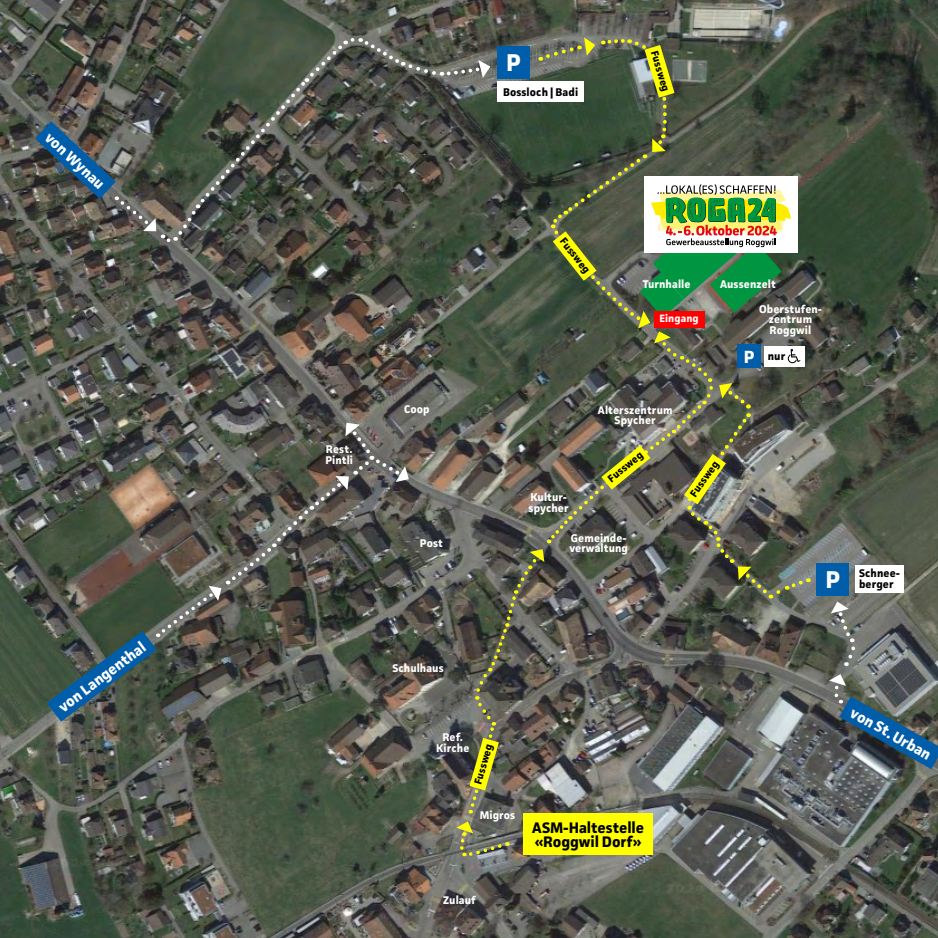
<style>
.page{position:relative;width:938px;height:938px;background:#fff}
.page>*{position:absolute;margin:0;border:0;box-sizing:border-box;transform-origin:0 0}
.t1{font:700 24.38px "Facit";color:#fff}
.t2{font:700 17.62px "Facit";color:#fff}
.t3{font:700 15.25px "Facit";color:#fff}
.t4{font:700 15.25px/14.1px "Facit";letter-spacing:-.005em;color:#000}
.t5{font:700 11.12px/10.6px "Facit";letter-spacing:.005em;color:#fff}
.t6{font:700 11.12px/10.6px "Facit";letter-spacing:.01em;color:#000}
.t7{font:700 10.62px "Facit";color:#000}
.t8{font:700 10.62px "Facit";letter-spacing:.01em;color:#fff}
</style>
<div class="page">
<img style="left:0;top:0;width:938px;height:938px">
<svg style="left:456px;top:821px;width:52px;height:37px;background:#7d8065"></svg>
<svg style="left:830px;top:601px;width:26px;height:65px;background:#767a73"></svg>
<div style="left:523px;top:813px;width:130px;height:41px;background:#ff0"></div>
<div style="left:855px;top:565px;width:48px;height:27px;background:#fff"></div>
<svg style="left:829px;top:674px;width:108px;height:95px;background:#476070"></svg>
<div style="left:816px;top:563px;width:33px;height:32px;background:#005da9"></div>
<img style="left:35px;top:36px;width:774px;height:777px">
<h3 class="t3" style="left:54px;top:128px;width:77px;rotate:43deg">von Wynau</h3>
<h3 class="t3" style="left:54px;top:700px;width:106px;rotate:-37deg">von Langenthal</h3>
<h1 class="t1" style="left:506px;top:48px;width:16px">P</h1>
<p class="t6" style="left:503px;top:86px;width:77px">Bossloch | Badi</p>
<p class="t7" style="left:660px;top:49px;width:43px;rotate:73deg">Fussweg</p>
<p class="t5" style="left:325px;top:443px;width:29px;line-height:11.2px">Rest.<br>Pintli</p>
<p class="t5" style="left:404px;top:403px;width:27px">Coop</p>
<p class="t5" style="left:420px;top:538px;width:25px">Post</p>
<p class="t7" style="left:567px;top:235px;width:43px;rotate:52deg">Fussweg</p>
<p class="t5" style="left:642px;top:278px;width:49px">Turnhalle</p>
<p class="t5" style="left:720px;top:278px;width:57px">Aussenzelt</p>
<p class="t8" style="left:659px;top:311px;width:41px">Eingang</p>
<p class="t5" style="left:759px;top:303px;width:64px;text-align:center">Oberstufen&shy;zentrum<br>Roggwil</p>
<h2 class="t2" style="left:743px;top:346px;width:12px">P</h2>
<p class="t6" style="left:767px;top:350px;width:19px">nur</p>
<p class="t5" style="left:528px;top:492px;width:41px">Kultur&shy;spycher</p>
<p class="t5" style="left:598px;top:404px;width:76px;text-align:center">Alterszentrum<br>Spycher</p>
<p class="t7" style="left:605px;top:475px;width:43px;rotate:-39deg">Fussweg</p>
<p class="t7" style="left:687px;top:492px;width:43px;rotate:-55deg">Fussweg</p>
<p class="t5" style="left:569px;top:532px;width:60px">Gemeinde&shy;verwaltung</p>
<h1 class="t1" style="left:825px;top:564px;width:16px">P</h1>
<p class="t6" style="left:859px;top:568px;width:42px">Schnee&shy;berger</p>
<p class="t5" style="left:392px;top:662px;width:53px">Schulhaus</p>
<p class="t5" style="left:436px;top:731px;width:35px;line-height:11.2px;text-align:center">Ref.<br>Kirche</p>
<p class="t7" style="left:471px;top:782px;width:43px;rotate:-74deg">Fussweg</p>
<p class="t5" style="left:479px;top:810px;width:37px">Migros</p>
<h3 class="t4" style="left:532px;top:820px;width:113px">ASM-Haltestelle «Roggwil Dorf»</h3>
<p class="t5" style="left:443px;top:894px;width:34px">Zulauf</p>
<h3 class="t3" style="left:856px;top:702px;width:92px;rotate:30deg">von St.Urban</h3>
</div>
